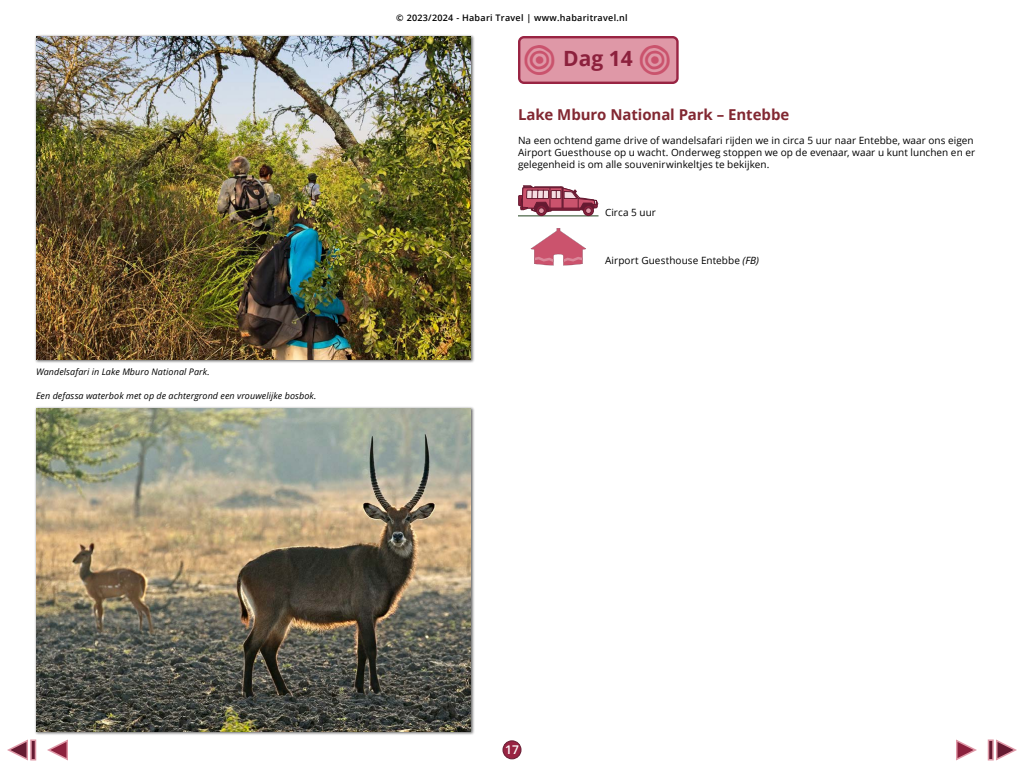
<style>
.page{position:relative;width:1024px;height:768px;background:#fff}
.page>*{position:absolute;margin:0;border:0;box-sizing:border-box;transform-origin:0 0}
.t1{font:700 21px "Open Sans";color:#8c213d}
.t2{font:700 15px "Open Sans";letter-spacing:-.005em;color:#822832}
.t3{font:600 12px "Open Sans";color:#fff}
.t4{font:10px/12px "Open Sans";letter-spacing:.005em;color:#000}
.t5{font:italic 9px "Open Sans";letter-spacing:.01em;color:#000}
.t6{font:600 9px "Open Sans";letter-spacing:.03em;color:#000}
.s1{font-style:italic}
</style>
<div class="page">
<div style="left:503px;top:741px;width:18px;height:18px;background:#992443;border-radius:50%"></div>
<div style="left:502px;top:740px;width:20px;height:19px;border:1px solid #661b32;border-radius:50%"></div>
<hr style="left:518px;top:216px;width:81px;height:1px;background:#22421e">
<div style="left:536px;top:206px;width:10px;height:10px;background:#c2a4ad;border-radius:50%"></div>
<div style="left:536px;top:206px;width:11px;height:10px;border:1px solid #661a31;border-radius:50%"></div>
<div style="left:583px;top:206px;width:11px;height:10px;border:1px solid #661a31;border-radius:50%"></div>
<svg style="left:518px;top:186px;width:81px;height:28px"></svg>
<svg style="left:531px;top:228px;width:55px;height:37px"></svg>
<div style="left:34px;top:34px;width:441px;height:330px;background:#000;opacity:.6"></div>
<img style="left:36px;top:36px;width:435px;height:324px">
<div style="left:34px;top:406px;width:441px;height:330px;background:#000;opacity:.6"></div>
<img style="left:36px;top:408px;width:435px;height:324px">
<div style="left:519px;top:37px;width:158px;height:46px;background:#df98a7;border-radius:5px"></div>
<div style="left:518px;top:36px;width:161px;height:48px;border:2px solid #992443;border-radius:5px"></div>
<svg style="left:956px;top:739px;width:21px;height:22px"></svg>
<svg style="left:47px;top:739px;width:21px;height:22px"></svg>
<svg style="left:996px;top:739px;width:21px;height:22px"></svg>
<svg style="left:988px;top:740px;width:6px;height:20px"></svg>
<svg style="left:7px;top:739px;width:21px;height:22px"></svg>
<svg style="left:30px;top:740px;width:6px;height:20px"></svg>
<p class="t5" style="left:36px;top:366px;width:175px">Wandelsafari in Lake Mburo National Park.</p>
<p class="t5" style="left:36px;top:390px;width:282px">Een defassa waterbok met op de achtergrond een vrouwelijke bosbok.</p>
<p class="t6" style="left:396px;top:12px;width:233px">© 2023/2024 - Habari Travel | www.habaritravel.nl</p>
<h1 class="t1" style="left:563px;top:43px;width:71px">Dag 14</h1>
<h2 class="t2" style="left:518px;top:104px;width:273px">Lake Mburo National Park – Entebbe</h2>
<p class="t4" style="left:518px;top:134px;width:459px">Na een ochtend game drive of wandelsafari rijden we in circa 5 uur naar Entebbe, waar ons eigen<br>Airport Guesthouse op u wacht. Onderweg stoppen we op de evenaar, waar u kunt lunchen en er gelegenheid is om alle souvenirwinkeltjes te bekijken.</p>
<p class="t4" style="left:605px;top:206px;width:52px">Circa 5 uur</p>
<p class="t4" style="left:605px;top:254px;width:156px">Airport Guesthouse Entebbe <span class="s1">(FB)</span></p>
<p class="t3" style="left:505px;top:741px;width:15px">17</p>
</div>
